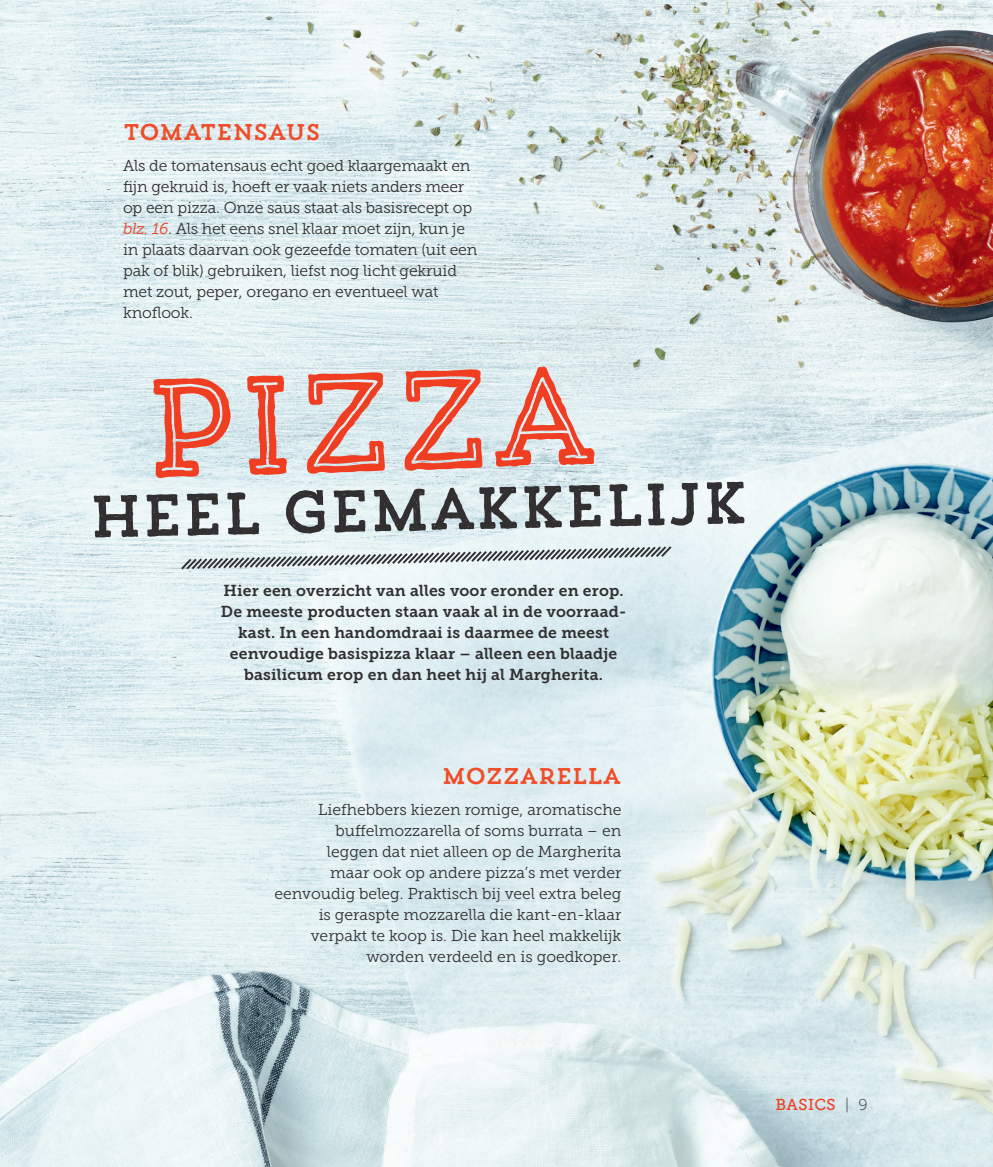
<style>
.page{position:relative;width:993px;height:1167px;background:#fff}
.page>*{position:absolute;margin:0;border:0;box-sizing:border-box;transform-origin:0 0}
.t1{font:139.83px "Trend HM Slab Five";color:#ef3e22;scale:.95 1}
.t2{font:59.15px "Trend HM Slab One";color:#312f30}
.t3{font:22.75px "Trend HM Slab One";letter-spacing:-.05em;color:#f04c28}
.t4{font:15.75px/21px "Museo Slab 300";letter-spacing:-.01em;color:#312f30}
.t5{font:15.75px/21px "Museo Slab 700";letter-spacing:.01em;color:#312f30;text-align:center}
.t6{font:15.75px "Museo Slab 500";letter-spacing:.03em;color:#ef3e22}
.s1{font-style:italic;color:#ef3e22}
.s2{font-family:"Museo Slab 100";color:#312f30}
</style>
<div class="page">
<img style="left:0;top:0;width:993px;height:1167px">
<svg style="left:179px;top:544px;width:494px;height:27px"></svg>
<h3 class="t3" style="left:123px;top:118px;width:199px">TOMATENSAUS</h3>
<p class="t4" style="left:123px;top:155px;width:356px">Als de tomatensaus echt goed klaargemaakt en fijn gekruid is, hoeft er vaak niets anders meer op een pizza. Onze saus staat als basisrecept op <span class="s1">blz. 16</span>. Als het eens snel klaar moet zijn, kun je in plaats daarvan ook gezeefde tomaten (uit een pak of blik) gebruiken, liefst nog licht gekruid met zout, peper, oregano en eventueel wat knoflook.</p>
<h1 class="t1" style="left:137px;top:349px;width:485px;rotate:-2deg">Pizza</h1>
<h2 class="t2" style="left:87px;top:477px;width:662px;rotate:-1deg">HEEL GEMAKKELIJK</h2>
<p class="t5" style="left:221px;top:580px;width:407px">Hier een overzicht van alles voor eronder en erop.<br>De meeste producten staan vaak al in de voorraad&shy;kast. In een handomdraai is daarmee de meest eenvoudige basispizza klaar – alleen een blaadje basilicum erop en dan heet hij al Margherita.</p>
<h3 class="t3" style="left:441px;top:761px;width:181px">MOZZARELLA</h3>
<p class="t4" style="left:274px;top:799px;width:348px;text-align:right">Liefhebbers kiezen romige, aromatische buffelmozzarella of soms burrata – en<br>leggen dat niet alleen op de Margherita<br>maar ook op andere pizza’s met verder eenvoudig beleg. Praktisch bij veel extra beleg is geraspte mozzarella die kant-en-klaar verpakt te koop is. Die kan heel makkelijk worden verdeeld en is goedkoper.</p>
<p class="t6" style="left:775px;top:1095px;width:93px">BASICS <span class="s2">| 9</span></p>
</div>
